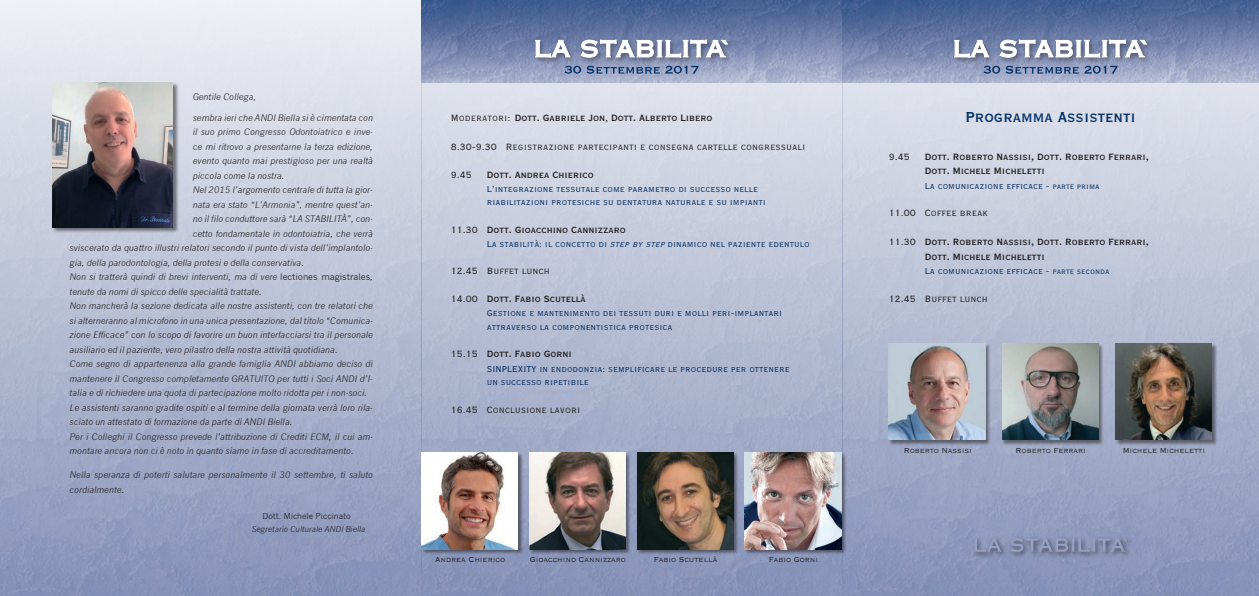
<style>
.page{position:relative;width:1259px;height:596px;background:#fff}
.page>*{position:absolute;margin:0;border:0;box-sizing:border-box;transform-origin:0 0}
.t1{font:19px "Copperplate Thirty BC";color:#023268}
.t2{font:12px/14.4px "Copperplate Thirty BC";color:#231f20}
.t3{font:12px "Copperplate Twenty Nine BC";color:#231f20}
.t4{font:11.2px/13.4px "Copperplate Twenty Nine BC";color:#012b5e}
.t5{font:9.4px "Copperplate Thirty Two BC";letter-spacing:-.01em;color:#231f20;scale:.9 1}
.t6{font:italic 8.8px/14.5px "News Gothic";color:#231f20}
.t7{font:8px "News Gothic";color:#231f20}
.t8{font:italic 7.9px "News Gothic";color:#231f20}
.s1{font-style:normal}
.s2{font-family:"Copperplate Twenty Nine BC"}
.s3{font-style:italic}
.s4{font-size:11px}
.s5{font-size:10px}
</style>
<div class="page">
<svg style="left:842px;top:82px;width:417px;height:513px;background:#b5bdd3"></svg>
<div style="left:0;top:0;width:421px;height:595px;background:linear-gradient(to bottom,#eff1f6,#8692b7)"></div>
<img style="left:421px;top:0;width:421px;height:82px">
<svg style="left:842px;top:0;width:417px;height:82px;background:#6d7fa9"></svg>
<div style="left:52px;top:82px;width:127px;height:151px;background:#231f20;opacity:.55"></div>
<img style="left:52px;top:82px;width:121px;height:145px">
<div style="left:529px;top:452px;width:102px;height:102px;background:#231f20;opacity:.55"></div>
<img style="left:529px;top:452px;width:96px;height:97px">
<div style="left:744px;top:452px;width:103px;height:102px;background:#231f20;opacity:.55"></div>
<img style="left:744px;top:452px;width:97px;height:97px">
<div style="left:636px;top:452px;width:103px;height:102px;background:#231f20;opacity:.55"></div>
<img style="left:637px;top:452px;width:96px;height:97px">
<div style="left:421px;top:452px;width:102px;height:102px;background:#231f20;opacity:.55"></div>
<img style="left:421px;top:452px;width:97px;height:97px">
<div style="left:1001px;top:343px;width:103px;height:102px;background:#231f20;opacity:.55"></div>
<img style="left:1002px;top:343px;width:96px;height:96px">
<div style="left:888px;top:343px;width:103px;height:102px;background:#231f20;opacity:.55"></div>
<img style="left:889px;top:343px;width:96px;height:96px">
<div style="left:1114px;top:343px;width:103px;height:102px;background:#231f20;opacity:.55"></div>
<img style="left:1115px;top:343px;width:96px;height:96px">
<svg style="left:564px;top:65px;width:134px;height:9px"></svg>
<svg style="left:983px;top:65px;width:134px;height:9px"></svg>
<div style="left:533px;top:37px;width:199px;height:27px;background:#231f20;opacity:.51"></div>
<div style="left:719px;top:37px;width:15px;height:14px;background:#231f20;opacity:.51"></div>
<svg style="left:535px;top:39px;width:193px;height:19px"></svg>
<div style="left:952px;top:37px;width:199px;height:27px;background:#231f20;opacity:.51"></div>
<div style="left:1138px;top:37px;width:15px;height:14px;background:#231f20;opacity:.51"></div>
<svg style="left:954px;top:39px;width:193px;height:19px"></svg>
<div style="left:972px;top:535px;width:159px;height:23px;background:#231f20;opacity:.51"></div>
<div style="left:1120px;top:535px;width:13px;height:12px;background:#8892b4"></div>
<svg style="left:974px;top:538px;width:153px;height:13px;background:#848dac"></svg>
<p class="t6" style="left:193px;top:89px;width:65px">Gentile Collega,</p>
<p class="t6" style="left:193px;top:110px;width:182px">sembra ieri che ANDI Biella si è cimentata con</p>
<p class="t6" style="left:193px;top:124px;width:182px">il suo primo Congresso Odontoiatrico e inve-</p>
<p class="t6" style="left:193px;top:139px;width:182px">ce mi ritrovo a presentarne la terza edizione,</p>
<p class="t6" style="left:193px;top:153px;width:182px">evento quanto mai prestigioso per una realtà</p>
<p class="t6" style="left:193px;top:168px;width:93px">piccola come la nostra.</p>
<p class="t6" style="left:193px;top:182px;width:182px">Nel 2015 l’argomento centrale di tutta la gior-</p>
<p class="t6" style="left:193px;top:197px;width:182px">nata era stato “L’Armonia”, mentre quest’an-</p>
<p class="t6" style="left:193px;top:211px;width:182px">no il filo conduttore sarà “LA STABILITÀ”, con-</p>
<p class="t6" style="left:193px;top:226px;width:182px">cetto fondamentale in odontoiatria, che verrà</p>
<p class="t6" style="left:70px;top:240px;width:305px">sviscerato da quattro illustri relatori secondo il punto di vista dell’implantolo-</p>
<p class="t6" style="left:70px;top:255px;width:236px">gia, della parodontologia, della protesi e della conservativa.</p>
<p class="t6" style="left:70px;top:269px;width:305px">Non si tratterà quindi di brevi interventi, ma di vere <span class="s1">lectiones magistrales</span>,</p>
<p class="t6" style="left:70px;top:284px;width:194px">tenute da nomi di spicco delle specialità trattate.</p>
<p class="t6" style="left:70px;top:298px;width:305px">Non mancherà la sezione dedicata alle nostre assistenti, con tre relatori che</p>
<p class="t6" style="left:70px;top:313px;width:305px">si alterneranno al microfono in una unica presentazione, dal titolo “Comunica-</p>
<p class="t6" style="left:70px;top:327px;width:305px">zione Efficace” con lo scopo di favorire un buon interfacciarsi tra il personale</p>
<p class="t6" style="left:70px;top:342px;width:270px">ausiliario ed il paziente, vero pilastro della nostra attività quotidiana.</p>
<p class="t6" style="left:70px;top:356px;width:305px">Come segno di appartenenza alla grande famiglia ANDI abbiamo deciso di</p>
<p class="t6" style="left:70px;top:371px;width:305px">mantenere il Congresso completamente GRATUITO per tutti i Soci ANDI d’I-</p>
<p class="t6" style="left:70px;top:385px;width:299px">talia e di richiedere una quota di partecipazione molto ridotta per i non-soci.</p>
<p class="t6" style="left:70px;top:400px;width:305px">Le assistenti saranno gradite ospiti e al termine della giornata verrà loro rila-</p>
<p class="t6" style="left:70px;top:414px;width:224px">sciato un attestato di formazione da parte di ANDI Biella.</p>
<p class="t6" style="left:70px;top:429px;width:305px">Per i Colleghi il Congresso prevede l’attribuzione di Crediti ECM, il cui am-</p>
<p class="t6" style="left:70px;top:443px;width:286px">montare ancora non ci è noto in quanto siamo in fase di accreditamento.</p>
<p class="t6" style="left:70px;top:467px;width:305px">Nella speranza di poterti salutare personalmente il 30 settembre, ti saluto cordialmente.</p>
<p class="t7" style="left:262px;top:510px;width:90px">Dott. Michele Piccinato</p>
<p class="t8" style="left:252px;top:523px;width:115px">Segretario Culturale ANDI Biella</p>
<h2 class="t2" style="left:451px;top:111px;width:263px"><span class="s2">Moderatori:</span> Dott. Gabriele Jon<span class="s2">,</span> Dott. Alberto Libero</h2>
<h2 class="t3" style="left:451px;top:141px;width:356px">8.30-9.30 Registrazione partecipanti e consegna cartelle congressuali</h2>
<h2 class="t3" style="left:451px;top:168px;width:22px">9.45</h2>
<h2 class="t2" style="left:487px;top:167px;width:108px">Dott. Andrea Chierico</h2>
<p class="t4" style="left:487px;top:182px;width:281px">L’integrazione tessutale come parametro di successo nelle riabilitazioni protesiche su dentatura naturale e su impianti</p>
<h2 class="t2" style="left:451px;top:223px;width:176px"><span class="s2">11.30</span> Dott. Gioacchino Cannizzaro</h2>
<p class="t4" style="left:487px;top:237px;width:324px">La stabilità: il concetto di <span class="s3">stepbystep</span>dinamico nel paziente edentulo</p>
<h2 class="t3" style="left:451px;top:265px;width:101px">12.45 Buffet lunch</h2>
<h2 class="t2" style="left:451px;top:291px;width:136px"><span class="s2">14.00</span> Dott. Fabio Scutellà</h2>
<p class="t4" style="left:487px;top:306px;width:297px">Gestione e mantenimento dei tessuti duri e molli peri-implantari attraverso la componentistica protesica</p>
<h2 class="t2" style="left:451px;top:347px;width:123px"><span class="s2">15.15</span> Dott. Fabio Gorni</h2>
<p class="t4" style="left:487px;top:362px;width:304px">SINPLEXITY in endodonzia: semplificare le procedure per ottenere un successo ripetibile</p>
<h2 class="t3" style="left:451px;top:403px;width:131px">16.45 Conclusione lavori</h2>
<p class="t5" style="left:435px;top:554px;width:79px">Andrea Chierico</p>
<p class="t5" style="left:530px;top:554px;width:108px">Gioacchino Cannizzaro</p>
<p class="t5" style="left:654px;top:554px;width:72px">Fabio Scutellà</p>
<p class="t5" style="left:769px;top:554px;width:56px">Fabio Gorni</p>
<h1 class="t1" style="left:965px;top:108px;width:172px">Programma Assistenti</h1>
<h2 class="t3" style="left:889px;top:151px;width:22px">9.45</h2>
<h2 class="t2" style="left:925px;top:150px;width:225px">Dott. Roberto Nassisi, Dott. Roberto Ferrari,<br>Dott. Michele Micheletti</h2>
<p class="t4" style="left:925px;top:179px;width:176px">La comunicazione efficace <span class="s4">-</span> <span class="s5">parte prima</span></p>
<h2 class="t3" style="left:889px;top:207px;width:100px">11.00 Coffee break</h2>
<h2 class="t2" style="left:925px;top:235px;width:225px;text-indent:-36px"><span class="s2">11.30</span> Dott. Roberto Nassisi, Dott. Roberto Ferrari,<br>Dott. Michele Micheletti</h2>
<p class="t4" style="left:925px;top:264px;width:186px">La comunicazione efficace <span class="s4">-</span> <span class="s5">parte seconda</span></p>
<h2 class="t3" style="left:889px;top:292px;width:100px">12.45 Buffet lunch</h2>
<p class="t5" style="left:903px;top:445px;width:77px">Roberto Nassisi</p>
<p class="t5" style="left:1015px;top:445px;width:80px">Roberto Ferrari</p>
<p class="t5" style="left:1122px;top:445px;width:93px">Michele Micheletti</p>
</div>
